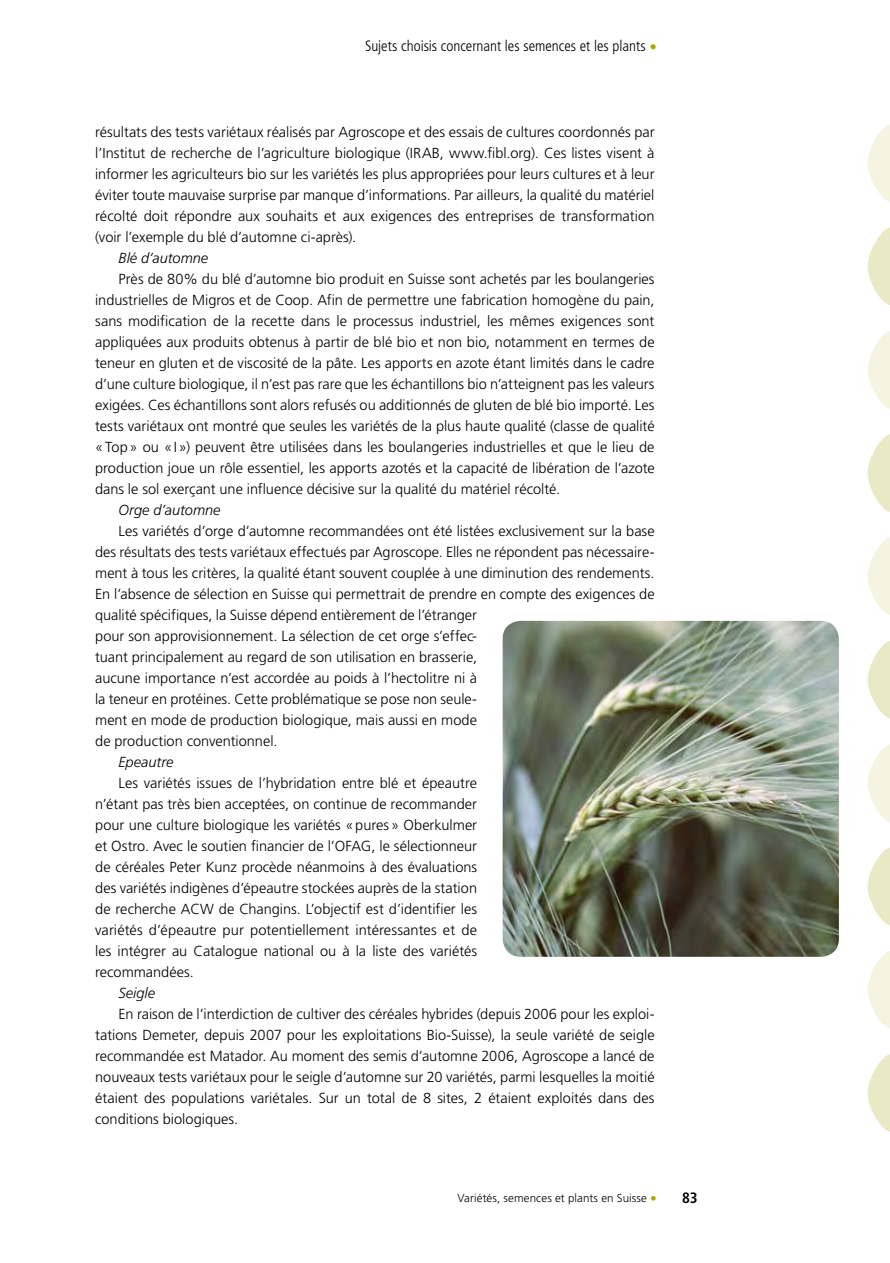
<style>
.page{position:relative;width:890px;height:1263px;background:#fff}
.page>*{position:absolute;margin:0;border:0;box-sizing:border-box;transform-origin:0 0}
.t1{font:300 condensed 15px "Frutiger LT";color:#000}
.t2{font:700 condensed 15px "Frutiger LT";color:#000}
.t3{font:300 14.55px/21px "Frutiger LT";color:#000;text-align:justify}
.t4{font:italic 300 14.55px "Frutiger LT";color:#000}
.t5{font:300 11.55px "Frutiger LT";letter-spacing:.01em;color:#000}
.s1{font-stretch:normal;color:#acaa00}
.s2{font-size:13.5px;color:#acaa00}
</style>
<div class="page">
<svg style="left:867px;top:125px;width:22px;height:77px"></svg>
<svg style="left:867px;top:228px;width:22px;height:77px"></svg>
<svg style="left:867px;top:331px;width:22px;height:77px"></svg>
<svg style="left:867px;top:434px;width:22px;height:78px"></svg>
<svg style="left:867px;top:538px;width:22px;height:77px"></svg>
<svg style="left:867px;top:641px;width:22px;height:77px"></svg>
<svg style="left:867px;top:745px;width:22px;height:77px"></svg>
<svg style="left:867px;top:951px;width:22px;height:77px"></svg>
<svg style="left:867px;top:848px;width:22px;height:77px"></svg>
<svg style="left:867px;top:1054px;width:22px;height:78px"></svg>
<img style="left:502px;top:621px;width:336px;height:336px">
<p class="t1" style="left:365px;top:37px;width:293px">Sujets choisis concernant les semences et les plants <span class="s1">•</span></p>
<p class="t3" style="left:95px;top:122px;width:560px">résultats des tests variétaux réalisés par Agroscope et des essais de cultures coordonnés par l’Institut de recherche de l’agriculture biologique (IRAB, www.fibl.org). Ces listes visent à informer les agriculteurs bio sur les variétés les plus appropriées pour leurs cultures et à leur éviter toute mauvaise surprise par manque d’informations. Par ailleurs, la qualité du matériel récolté doit répondre aux souhaits et aux exigences des entreprises de transformation (voir l’exemple du blé d’automne ci-après).</p>
<p class="t4" style="left:118px;top:250px;width:91px">Blé d’automne</p>
<p class="t3" style="left:95px;top:269px;width:560px;text-indent:23px">Près de 80% du blé d’automne bio produit en Suisse sont achetés par les boulangeries industrielles de Migros et de Coop. Afin de permettre une fabrication homogène du pain, sans modification de la recette dans le processus industriel, les mêmes exigences sont appliquées aux produits obtenus à partir de blé bio et non bio, notamment en termes de teneur en gluten et de viscosité de la pâte. Les apports en azote étant limités dans le cadre d’une culture biologique, il n’est pas rare que les échantillons bio n’atteignent pas les valeurs exigées. Ces échantillons sont alors refusés ou additionnés de gluten de blé bio importé. Les tests variétaux ont montré que seules les variétés de la plus haute qualité (classe de qualité «Top» ou «I») peuvent être utilisées dans les boulangeries industrielles et que le lieu de production joue un rôle essentiel, les apports azotés et la capacité de libération de l’azote dans le sol exerçant une influence décisive sur la qualité du matériel récolté.</p>
<p class="t4" style="left:118px;top:502px;width:103px">Orge d’automne</p>
<p class="t3" style="left:95px;top:521px;width:561px;text-align:left;text-indent:23px">Les variétés d’orge d’automne recommandées ont été listées exclusivement sur la base des résultats des tests variétaux effectués par Agroscope. Elles ne répondent pas nécessaire&shy;ment à tous les critères, la qualité étant souvent couplée à une diminution des rendements.<br>En l’absence de sélection en Suisse qui permettrait de prendre en compte des exigences de qualité spécifiques, la Suisse dépend entièrement de l’étranger<br>pour son approvisionnement. La sélection de cet orge s’effec-<br>tuant principalement au regard de son utilisation en brasserie,<br>aucune importance n’est accordée au poids à l’hectolitre ni à<br>la teneur en protéines. Cette problématique se pose non seule-<br>ment en mode de production biologique, mais aussi en mode<br>de production conventionnel.</p>
<p class="t4" style="left:118px;top:754px;width:56px">Epeautre</p>
<p class="t3" style="left:95px;top:773px;width:383px;text-indent:23px">Les variétés issues de l’hybridation entre blé et épeautre n’étant pas très bien acceptées, on continue de recommander pour une culture biologique les variétés «pures» Oberkulmer et Ostro. Avec le soutien financier de l’OFAG, le sélectionneur de céréales Peter Kunz procède néanmoins à des évaluations des variétés indigènes d’épeautre stockées auprès de la station de recherche ACW de Changins. L’objectif est d’identifier les variétés d’épeautre pur potentiellement intéressantes et de les intégrer au Catalogue national ou à la liste des variétés recommandées.</p>
<p class="t4" style="left:118px;top:985px;width:38px">Seigle</p>
<p class="t3" style="left:95px;top:1004px;width:561px;text-indent:23px">En raison de l’interdiction de cultiver des céréales hybrides (depuis 2006 pour les exploi&shy;tations Demeter, depuis 2007 pour les exploitations Bio-Suisse), la seule variété de seigle recommandée est Matador. Au moment des semis d’automne 2006, Agroscope a lancé de nouveaux tests variétaux pour le seigle d’automne sur 20 variétés, parmi lesquelles la moitié étaient des populations variétales. Sur un total de 8 sites, 2 étaient exploités dans des conditions biologiques.</p>
<p class="t5" style="left:457px;top:1192px;width:201px">Variétés, semences et plants en Suisse <span class="s2">•</span></p>
<p class="t2" style="left:681px;top:1189px;width:17px">83</p>
</div>
